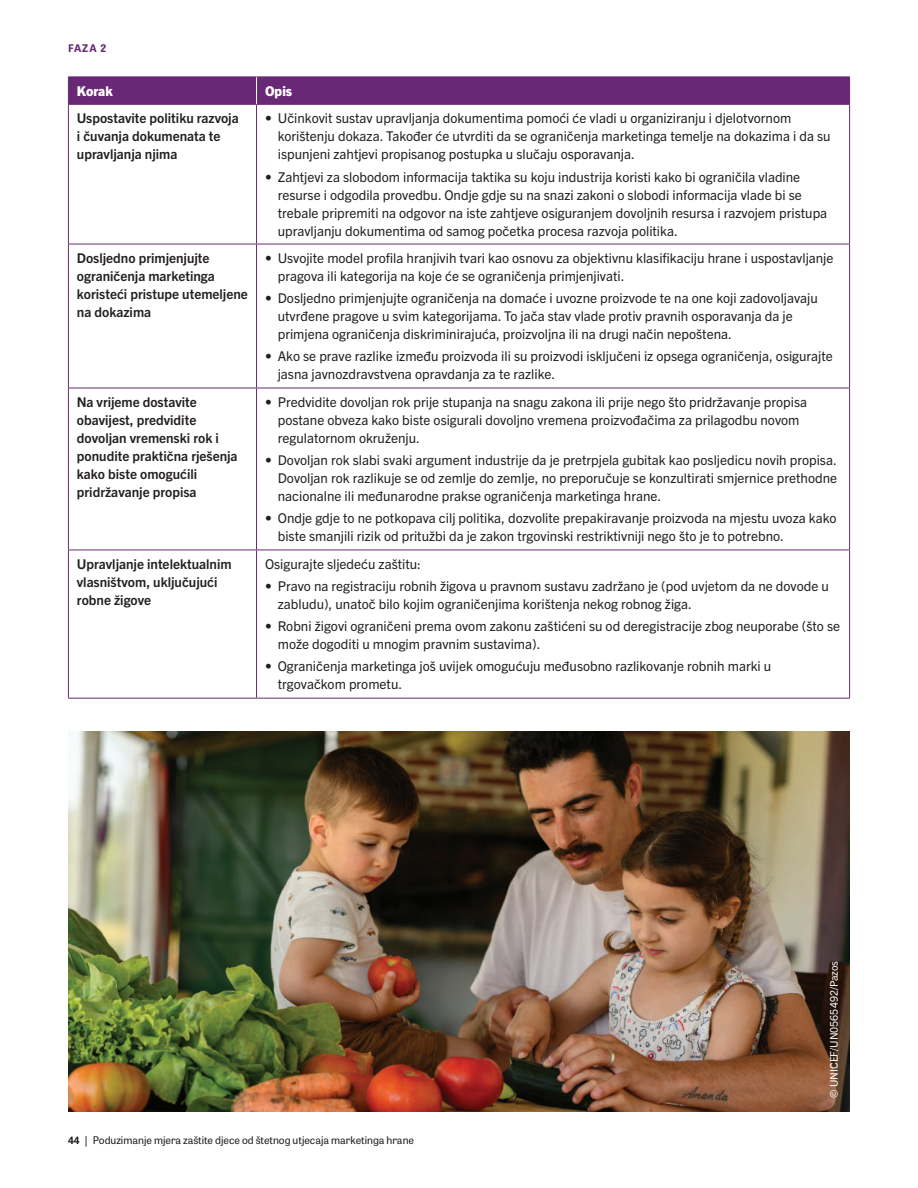
<style>
.page{position:relative;width:918px;height:1188px;background:#fff}
.page>*{position:absolute;margin:0;border:0;box-sizing:border-box;transform-origin:0 0}
.t1{font:13.5px/18px "Trade Gothic Next LT Pro";color:#231f20}
.t2{font:700 13.5px/18px "Trade Gothic Next LT Pro";color:#231f20}
.t3{font:800 13.5px "Trade Gothic Next LT Pro";color:#fff}
.t4{font:10.5px "Tablet Gothic";color:#231f20}
.t5{font:10.5px "Trade Gothic Next LT Pro";color:#fff}
.t6{font:700 10.5px "Tablet Gothic";color:#692875}
.s1{font-family:"Univers LT Std";font-weight:700}
.s2{font-family:"Univers LT Std"}
</style>
<div class="page">
<svg style="left:69px;top:243px;width:780px;height:455px"></svg>
<hr style="left:68px;top:104px;width:189px;height:1px;background:#692875">
<hr style="left:257px;top:104px;width:593px;height:1px;background:#692875">
<hr style="left:68px;top:105px;width:1px;height:139px;background:#692875">
<hr style="left:256px;top:105px;width:1px;height:139px;background:#692875">
<hr style="left:849px;top:105px;width:1px;height:139px;background:#692875">
<hr style="left:68px;top:244px;width:189px;height:1px;background:#692875">
<hr style="left:68px;top:244px;width:1px;height:144px;background:#692875">
<hr style="left:257px;top:244px;width:593px;height:1px;background:#692875">
<hr style="left:256px;top:244px;width:1px;height:144px;background:#692875">
<hr style="left:849px;top:244px;width:1px;height:144px;background:#692875">
<hr style="left:68px;top:388px;width:189px;height:1px;background:#692875">
<hr style="left:68px;top:388px;width:1px;height:162px;background:#692875">
<hr style="left:257px;top:388px;width:593px;height:1px;background:#692875">
<hr style="left:256px;top:388px;width:1px;height:162px;background:#692875">
<hr style="left:849px;top:388px;width:1px;height:162px;background:#692875">
<hr style="left:68px;top:550px;width:189px;height:1px;background:#692875">
<hr style="left:68px;top:550px;width:1px;height:148px;background:#692875">
<hr style="left:257px;top:550px;width:593px;height:1px;background:#692875">
<hr style="left:256px;top:550px;width:1px;height:148px;background:#692875">
<hr style="left:849px;top:550px;width:1px;height:148px;background:#692875">
<hr style="left:68px;top:698px;width:189px;height:1px;background:#692875">
<hr style="left:257px;top:698px;width:593px;height:1px;background:#692875">
<div style="left:68px;top:77px;width:782px;height:27px;background:#692875"></div>
<img style="left:68px;top:731px;width:782px;height:380px">
<p class="t6" style="left:68px;top:41px;width:40px">FAZA 2</p>
<p class="t3" style="left:77px;top:82px;width:37px">Korak</p>
<p class="t3" style="left:265px;top:82px;width:29px">Opis</p>
<p class="t2" style="left:77px;top:108px;width:163px">Uspostavite politiku razvoja i čuvanja dokumenata te upravljanja njima</p>
<p class="t1" style="left:278px;top:108px;width:554px;text-indent:-13px">• Učinkovit sustav upravljanja dokumentima pomoći će vladi u organiziranju i djelotvornom korištenju dokaza. Također će utvrditi da se ograničenja marketinga temelje na dokazima i da su ispunjeni zahtjevi propisanog postupka u slučaju osporavanja.</p>
<p class="t1" style="left:278px;top:167px;width:551px;text-indent:-13px">• Zahtjevi za slobodom informacija taktika su koju industrija koristi kako bi ograničila vladine resurse i odgodila provedbu. Ondje gdje su na snazi zakoni o slobodi informacija vlade bi se trebale pripremiti na odgovor na iste zahtjeve osiguranjem dovoljnih resursa i razvojem pristupa upravljanju dokumentima od samog početka procesa razvoja politika.</p>
<p class="t2" style="left:77px;top:248px;width:172px">Dosljedno primjenjujte ograničenja marketinga koristeći pristupe utemeljene na dokazima</p>
<p class="t1" style="left:278px;top:248px;width:557px;text-indent:-13px">• Usvojite model profila hranjivih tvari kao osnovu za objektivnu klasifikaciju hrane i uspostavljanje pragova ili kategorija na koje će se ograničenja primjenjivati.</p>
<p class="t1" style="left:278px;top:288px;width:542px;text-indent:-13px">• Dosljedno primjenjujte ograničenja na domaće i uvozne proizvode te na one koji zadovoljavaju utvrđene pragove u svim kategorijama. To jača stav vlade protiv pravnih osporavanja da je primjena ograničenja diskriminirajuća, proizvoljna ili na drugi način nepoštena.</p>
<p class="t1" style="left:278px;top:347px;width:557px;text-indent:-13px">• Ako se prave razlike između proizvoda ili su proizvodi isključeni iz opsega ograničenja, osigurajte jasna javnozdravstvena opravdanja za te razlike.</p>
<p class="t2" style="left:77px;top:392px;width:162px">Na vrijeme dostavite obavijest, predvidite dovoljan vremenski rok i ponudite praktična rješenja kako biste omogućili pridržavanje propisa</p>
<p class="t1" style="left:278px;top:392px;width:531px;text-indent:-13px">• Predvidite dovoljan rok prije stupanja na snagu zakona ili prije nego što pridržavanje propisa postane obveza kako biste osigurali dovoljno vremena proizvođačima za prilagodbu novom regulatornom okruženju.</p>
<p class="t1" style="left:278px;top:450px;width:561px;text-align:justify;text-indent:-13px">• Dovoljan rok slabi svaki argument industrije da je pretrpjela gubitak kao posljedicu novih propisa.<br>Dovoljan rok razlikuje se od zemlje do zemlje, no preporučuje se konzultirati smjernice prethodne nacionalne ili međunarodne prakse ograničenja marketinga hrane.</p>
<p class="t1" style="left:278px;top:509px;width:560px;text-indent:-13px">• Ondje gdje to ne potkopava cilj politika, dozvolite prepakiravanje proizvoda na mjestu uvoza kako biste smanjili rizik od pritužbi da je zakon trgovinski restriktivniji nego što je to potrebno.</p>
<p class="t2" style="left:77px;top:554px;width:156px">Upravljanje intelektualnim vlasništvom, uključujući robne žigove</p>
<p class="t1" style="left:265px;top:554px;width:158px">Osigurajte sljedeću zaštitu:</p>
<p class="t1" style="left:278px;top:576px;width:553px;text-indent:-13px">• Pravo na registraciju robnih žigova u pravnom sustavu zadržano je (pod uvjetom da ne dovode u zabludu), unatoč bilo kojim ograničenjima korištenja nekog robnog žiga.</p>
<p class="t1" style="left:278px;top:616px;width:564px;text-indent:-13px">• Robni žigovi ograničeni prema ovom zakonu zaštićeni su od deregistracije zbog neuporabe (što se može dogoditi u mnogim pravnim sustavima).</p>
<p class="t1" style="left:278px;top:657px;width:495px;text-indent:-13px">• Ograničenja marketinga još uvijek omogućuju međusobno razlikovanje robnih marki u trgovačkom prometu.</p>
<p class="t4" style="left:68px;top:1133px;width:348px"><span class="s1">44</span> <span class="s2">|</span> Poduzimanje mjera zaštite djece od štetnog utjecaja marketinga hrane</p>
<p class="t5" style="left:827px;top:1098px;width:139px;rotate:-90deg">© UNICEF/UN0565492/Pazos</p>
</div>
